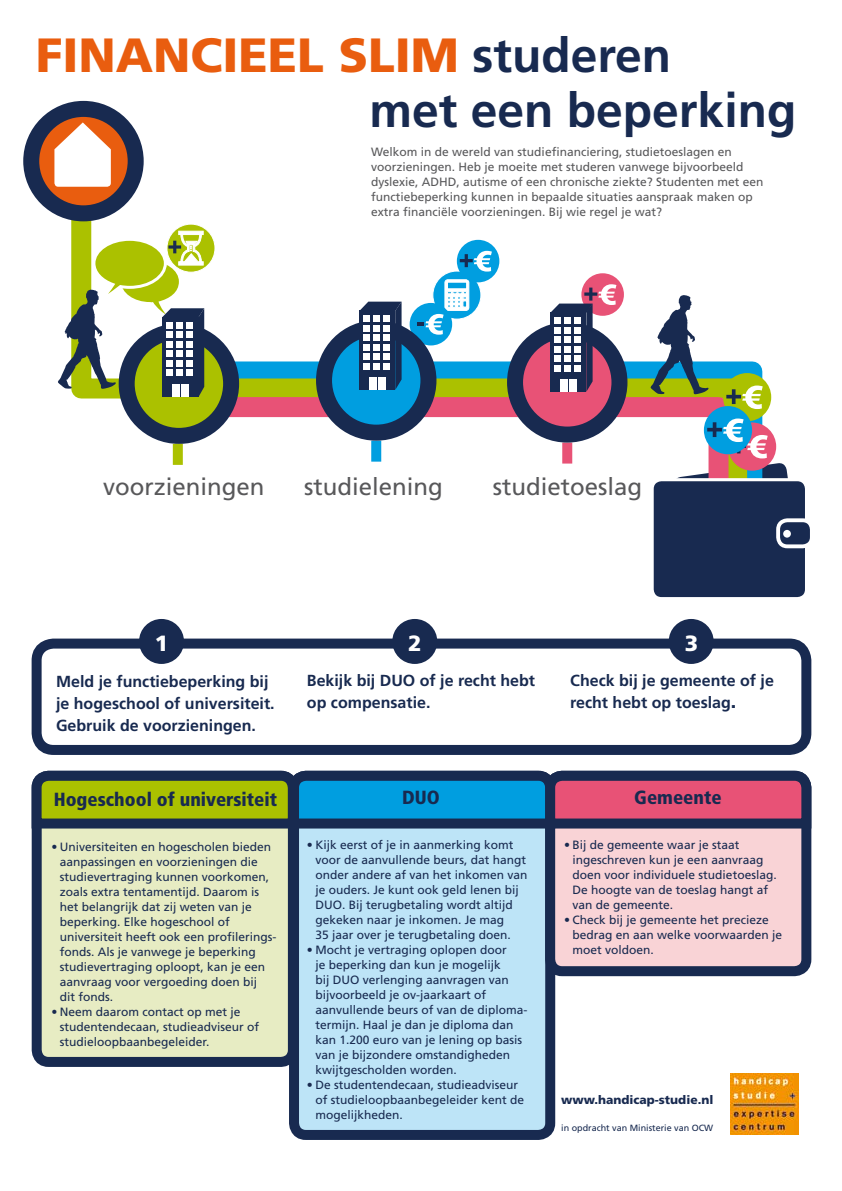
<style>
.page{position:relative;width:842px;height:1191px;background:#fff}
.page>*{position:absolute;margin:0;border:0;box-sizing:border-box;transform-origin:0 0}
.Kop{font:700 48px/55px "Frutiger LT Std";color:#182a50}
.t1{font:24px "Frutiger LT Std";color:#58585a}
.Stap{font:900 22px "Frutiger LT Std";color:#fff}
.Kopje{font:900 condensed 19px "Frutiger LT Std";color:#182a50}
.Stappenplan{font:700 16px/22px "Frutiger LT Std";color:#182a50}
.t2{font:12px/15px "Frutiger LT Std";color:#182a50}
.Lead{font:12px/15px "Frutiger LT Std";color:#58585a}
.t3{font:900 12px "Frutiger LT Std";color:#182a50}
.t4{font:9px "Frutiger LT Std";color:#182a50}
.s1{font-weight:900;color:#e95d0f}
.s2{font-weight:900;font-size:18px}
</style>
<div class="page">
<div style="left:37px;top:776px;width:256px;height:286px;background:#e7ecc3;border-radius:12px"></div>
<div style="left:32px;top:771px;width:266px;height:296px;border:10px solid #182a50;border-radius:12px"></div>
<div style="left:294px;top:776px;width:256px;height:359px;background:#bde4f7;border-radius:12px"></div>
<div style="left:289px;top:771px;width:266px;height:369px;border:10px solid #182a50;border-radius:12px"></div>
<div style="left:550px;top:776px;width:256px;height:195px;background:#f9d3d6;border-radius:12px"></div>
<div style="left:545px;top:771px;width:266px;height:205px;border:10px solid #182a50;border-radius:12px"></div>
<div style="left:32px;top:638px;width:779px;height:117px;border:10px solid #182a50;border-radius:17px"></div>
<svg style="left:61px;top:129px;width:696px;height:314px"></svg>
<svg style="left:165px;top:387px;width:560px;height:78px"></svg>
<svg style="left:127px;top:331px;width:104px;height:105px;background:#8a9e13"></svg>
<div style="left:119px;top:323px;width:120px;height:121px;border:16px solid #182a50;border-radius:50%"></div>
<svg style="left:31px;top:109px;width:105px;height:104px;background:#ab4d22"></svg>
<div style="left:23px;top:101px;width:121px;height:120px;border:16px solid #182a50;border-radius:50%"></div>
<svg style="left:54px;top:122px;width:57px;height:65px"></svg>
<svg style="left:324px;top:328px;width:104px;height:104px;background:#0487c3"></svg>
<div style="left:316px;top:320px;width:120px;height:120px;border:16px solid #182a50;border-radius:50%"></div>
<div style="left:359px;top:310px;width:36px;height:80px;background:#182a50"></div>
<svg style="left:360px;top:302px;width:42px;height:88px"></svg>
<div style="left:584px;top:275px;width:38px;height:38px;background:#e85276;border-radius:50%"></div>
<div style="left:581px;top:273px;width:43px;height:43px;border:4px solid #e85276;border-radius:50%"></div>
<div style="left:562px;top:442px;width:10px;height:21px;background:#e85276"></div>
<svg style="left:515px;top:330px;width:104px;height:104px;background:#c14a6e"></svg>
<div style="left:507px;top:322px;width:120px;height:120px;border:16px solid #182a50;border-radius:50%"></div>
<svg style="left:550px;top:284px;width:66px;height:108px"></svg>
<svg style="left:58px;top:224px;width:157px;height:172px"></svg>
<div style="left:726px;top:376px;width:42px;height:42px;background:#abc100;border-radius:50%"></div>
<div style="left:723px;top:373px;width:48px;height:48px;border:6px solid #abc100;border-radius:50%"></div>
<svg style="left:726px;top:385px;width:37px;height:24px"></svg>
<div style="left:173px;top:444px;width:10px;height:21px;background:#abc100"></div>
<div style="left:142px;top:621px;width:39px;height:40px;background:#182a50;border-radius:50%"></div>
<div style="left:139px;top:619px;width:45px;height:45px;border:5px solid #182a50;border-radius:50%"></div>
<div style="left:395px;top:621px;width:40px;height:40px;background:#182a50;border-radius:50%"></div>
<div style="left:392px;top:619px;width:45px;height:45px;border:5px solid #182a50;border-radius:50%"></div>
<div style="left:671px;top:621px;width:40px;height:40px;background:#182a50;border-radius:50%"></div>
<div style="left:669px;top:619px;width:45px;height:45px;border:5px solid #182a50;border-radius:50%"></div>
<div style="left:707px;top:409px;width:42px;height:42px;background:#009ee0;border-radius:50%"></div>
<div style="left:704px;top:406px;width:48px;height:48px;border:6px solid #009ee0;border-radius:50%"></div>
<svg style="left:671px;top:418px;width:117px;height:60px"></svg>
<svg style="left:650px;top:295px;width:59px;height:100px"></svg>
<svg style="left:31px;top:770px;width:781px;height:63px;background:#67736f"></svg>
<img style="left:730px;top:1073px;width:68px;height:62px">
<div style="left:652px;top:480px;width:154px;height:118px;background:#182a50;border-radius:9px"></div>
<div style="left:651px;top:478px;width:157px;height:122px;border:3px solid #fff;border-radius:9px"></div>
<div style="left:778px;top:520px;width:34px;height:26px;background:#182a50;border-radius:9px"></div>
<div style="left:776px;top:518px;width:38px;height:30px;border:4px solid #fff;border-radius:9px"></div>
<div style="left:783px;top:530px;width:8px;height:7px;background:#fff;border-radius:50%"></div>
<h1 class="Kop" style="left:369px;top:28px;width:428px;text-indent:-334px"><span class="s1">FINANCIEEL SLIM</span> studeren<br>met een beperking</h1>
<p class="Lead" style="left:371px;top:145px;width:394px">Welkom in de wereld van studiefinanciering, studietoeslagen en voorzieningen. Heb je moeite met studeren vanwege bijvoorbeeld dyslexie, ADHD, autisme of een chronische ziekte? Studenten met een functiebeperking kunnen in bepaalde situaties aanspraak maken op extra financiële voorzieningen. Bij wie regel je wat?</p>
<h2 class="t1" style="left:103px;top:473px;width:163px">voorzieningen</h2>
<h2 class="t1" style="left:304px;top:473px;width:140px">studielening</h2>
<h2 class="t1" style="left:493px;top:473px;width:151px">studietoeslag</h2>
<h2 class="Stap" style="left:155px;top:630px;width:15px">1</h2>
<h2 class="Stap" style="left:408px;top:630px;width:15px">2</h2>
<h2 class="Stap" style="left:685px;top:630px;width:15px">3</h2>
<p class="Stappenplan" style="left:56px;top:670px;width:220px">Meld je functiebeperking bij je hogeschool of universiteit.<br>Gebruik de voorzieningen.</p>
<h2 class="Kopje" style="left:54px;top:788px;width:225px">Hogeschool of universiteit</h2>
<p class="t2" style="left:60px;top:839px;width:218px;text-indent:-9px">• Universiteiten en hogescholen bieden aanpassingen en voorzieningen die studievertraging kunnen voorkomen, zoals extra tentamentijd. Daarom is het belangrijk dat zij weten van je beperking. Elke hogeschool of universiteit heeft ook een profilerings&shy;fonds. Als je vanwege je beperking studievertraging oploopt, kan je een aanvraag voor vergoeding doen bij<br>dit fonds.</p>
<p class="t2" style="left:60px;top:1004px;width:201px;text-indent:-9px">• Neem daarom contact op met je studentendecaan, studieadviseur of studieloopbaanbegeleider.</p>
<p class="Stappenplan" style="left:307px;top:669px;width:230px">Bekijk bij DUO of je recht hebt</p>
<p class="Stappenplan" style="left:307px;top:691px;width:125px">op compensatie.</p>
<p class="Stappenplan" style="left:570px;top:669px;width:205px">Check bij je gemeente of je recht hebt op toeslag<span class="s2">.</span></p>
<h2 class="Kopje" style="left:402px;top:786px;width:39px">DUO</h2>
<p class="t2" style="left:315px;top:837px;width:214px;text-indent:-9px">• Kijk eerst of je in aanmerking komt voor de aanvullende beurs, dat hangt onder andere af van het inkomen van je ouders. Je kunt ook geld lenen bij DUO. Bij terugbetaling wordt altijd gekeken naar je inkomen. Je mag<br>35 jaar over je terugbetaling doen.</p>
<p class="t2" style="left:315px;top:942px;width:214px;text-indent:-9px">• Mocht je vertraging oplopen door<br>je beperking dan kun je mogelijk<br>bij DUO verlenging aanvragen van bijvoorbeeld je ov-jaarkaart of aanvullende beurs of van de diploma&shy;termijn. Haal je dan je diploma dan kan 1.200 euro van je lening op basis van je bijzondere omstandigheden kwijtgescholden worden.</p>
<p class="t2" style="left:315px;top:1077px;width:210px;text-indent:-9px">• De studentendecaan, studieadviseur of studieloopbaanbegeleider kent de mogelijkheden.</p>
<h2 class="Kopje" style="left:634px;top:786px;width:89px">Gemeente</h2>
<p class="t2" style="left:573px;top:837px;width:206px;text-indent:-9px">• Bij de gemeente waar je staat ingeschreven kun je een aanvraag doen voor individuele studietoeslag.<br>De hoogte van de toeslag hangt af van de gemeente.</p>
<p class="t2" style="left:573px;top:912px;width:211px;text-indent:-9px">• Check bij je gemeente het precieze bedrag en aan welke voorwaarden je moet voldoen.</p>
<p class="t3" style="left:561px;top:1092px;width:154px">www.handicap-studie.nl</p>
<p class="t4" style="left:561px;top:1122px;width:154px">in opdracht van Ministerie van OCW</p>
</div>
